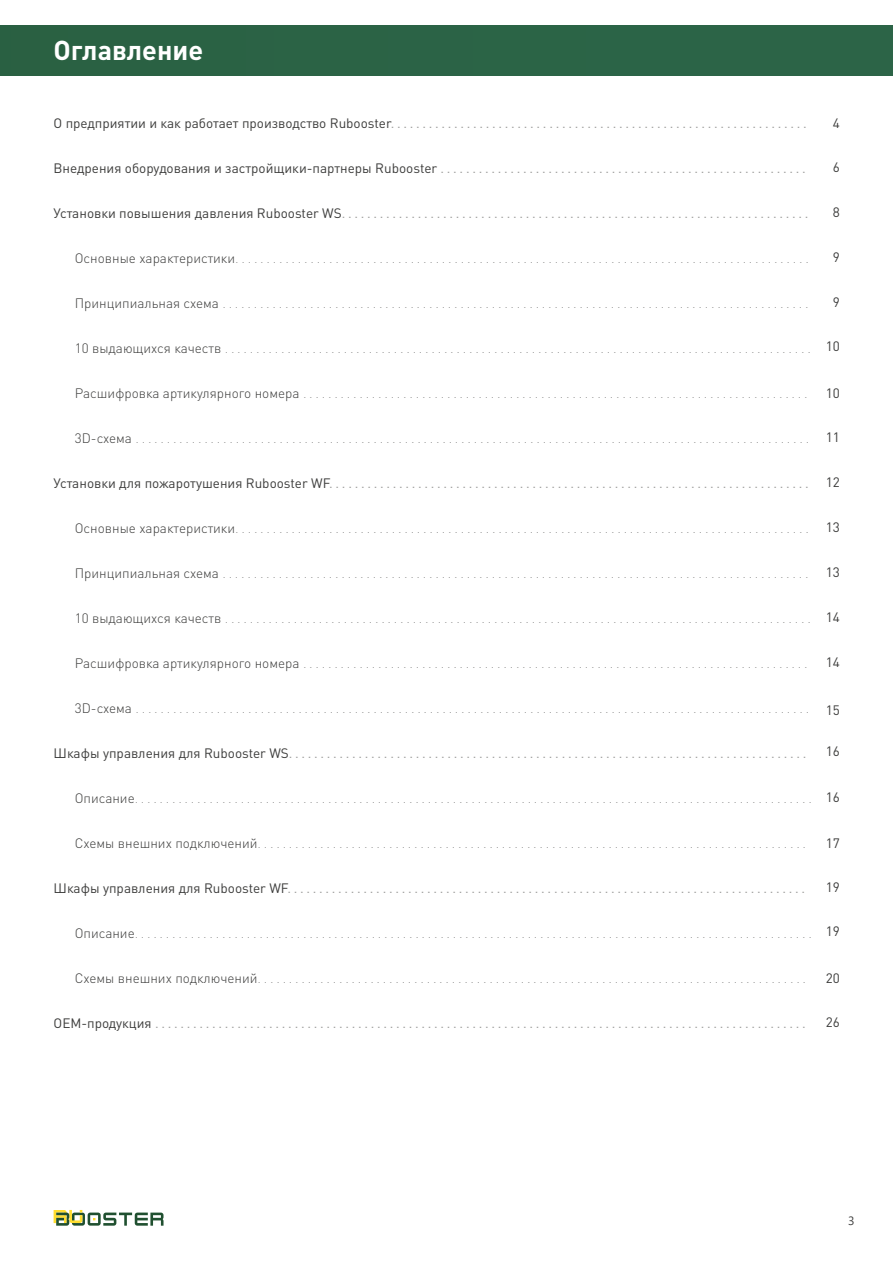
<style>
.page{position:relative;width:893px;height:1263px;background:#fff}
.page>*{position:absolute;margin:0;border:0;box-sizing:border-box;transform-origin:0 0}
.t1{font:700 27px "DIN Pro";color:#fff}
.t2{font:300 13.5px "DIN Pro";color:#9d9d9c}
.t3{font:13.5px "DIN Pro";color:#9d9d9c}
.t4{font:13.5px "DIN Pro";color:#3c3c3b}
.t5{font:12px "Segoe UI";color:#3c3c3b}
.s1{color:#3c3c3b}
</style>
<div class="page">
<svg style="left:54px;top:1210px;width:110px;height:16px"></svg>
<div style="left:0;top:26px;width:893px;height:50px;background:#2b6346"></div>
<h1 class="t1" style="left:54px;top:28px;width:151px">Оглавление</h1>
<p class="t3" style="left:54px;top:112px;width:755px"><span class="s1">О предприятии и как работает производство Rubooster</span>..................................................................</p>
<p class="t3" style="left:54px;top:157px;width:754px"><span class="s1">Внедрения оборудования и застройщики-партнеры Rubooster</span> ..........................................................</p>
<p class="t3" style="left:54px;top:202px;width:756px"><span class="s1">Установки повышения давления Rubooster WS</span>..........................................................................</p>
<p class="t2" style="left:75px;top:248px;width:735px"><span class="s1">Основные характеристики</span>............................................................................................</p>
<p class="t2" style="left:75px;top:293px;width:735px"><span class="s1">Принципиальная схема</span> ..............................................................................................</p>
<p class="t2" style="left:75px;top:338px;width:738px"><span class="s1">10 выдающихся качеств</span> ..............................................................................................</p>
<p class="t2" style="left:75px;top:383px;width:734px"><span class="s1">Расшифровка артикулярного номера</span> .................................................................................</p>
<p class="t2" style="left:75px;top:428px;width:736px"><span class="s1">3D-схема</span> ............................................................................................................</p>
<p class="t3" style="left:54px;top:472px;width:757px"><span class="s1">Установки для пожаротушения Rubooster WF</span>............................................................................</p>
<p class="t2" style="left:75px;top:518px;width:735px"><span class="s1">Основные характеристики</span>............................................................................................</p>
<p class="t2" style="left:75px;top:563px;width:735px"><span class="s1">Принципиальная схема</span> ..............................................................................................</p>
<p class="t2" style="left:75px;top:608px;width:738px"><span class="s1">10 выдающихся качеств</span> ..............................................................................................</p>
<p class="t2" style="left:75px;top:653px;width:734px"><span class="s1">Расшифровка артикулярного номера</span> .................................................................................</p>
<p class="t2" style="left:75px;top:698px;width:736px"><span class="s1">3D-схема</span> ............................................................................................................</p>
<p class="t3" style="left:54px;top:742px;width:754px"><span class="s1">Шкафы управления для Rubooster WS</span>..................................................................................</p>
<p class="t2" style="left:75px;top:787px;width:739px"><span class="s1">Описание</span>.............................................................................................................</p>
<p class="t2" style="left:75px;top:832px;width:733px"><span class="s1">Схемы внешних подключений</span>........................................................................................</p>
<p class="t3" style="left:54px;top:877px;width:753px"><span class="s1">Шкафы управления для Rubooster WF</span>..................................................................................</p>
<p class="t2" style="left:75px;top:922px;width:739px"><span class="s1">Описание</span>.............................................................................................................</p>
<p class="t2" style="left:75px;top:967px;width:733px"><span class="s1">Схемы внешних подключений</span>........................................................................................</p>
<p class="t3" style="left:54px;top:1012px;width:754px"><span class="s1">OEM-продукция</span> .......................................................................................................</p>
<p class="t4" style="left:833px;top:112px;width:9px">4</p>
<p class="t4" style="left:833px;top:157px;width:9px">6</p>
<p class="t4" style="left:833px;top:201px;width:9px">8</p>
<p class="t4" style="left:833px;top:247px;width:9px">9</p>
<p class="t4" style="left:833px;top:291px;width:9px">9</p>
<p class="t4" style="left:826px;top:335px;width:16px">10</p>
<p class="t4" style="left:826px;top:382px;width:16px">10</p>
<p class="t4" style="left:826px;top:426px;width:16px">11</p>
<p class="t4" style="left:826px;top:472px;width:16px">12</p>
<p class="t4" style="left:826px;top:516px;width:16px">13</p>
<p class="t4" style="left:826px;top:562px;width:16px">13</p>
<p class="t4" style="left:826px;top:606px;width:16px">14</p>
<p class="t4" style="left:826px;top:652px;width:16px">14</p>
<p class="t4" style="left:826px;top:699px;width:16px">15</p>
<p class="t4" style="left:826px;top:740px;width:16px">16</p>
<p class="t4" style="left:826px;top:786px;width:16px">16</p>
<p class="t4" style="left:826px;top:832px;width:16px">17</p>
<p class="t4" style="left:826px;top:876px;width:16px">19</p>
<p class="t4" style="left:826px;top:921px;width:16px">19</p>
<p class="t4" style="left:826px;top:967px;width:16px">20</p>
<p class="t4" style="left:826px;top:1012px;width:16px">26</p>
<p class="t5" style="left:848px;top:1210px;width:8px">3</p>
</div>
